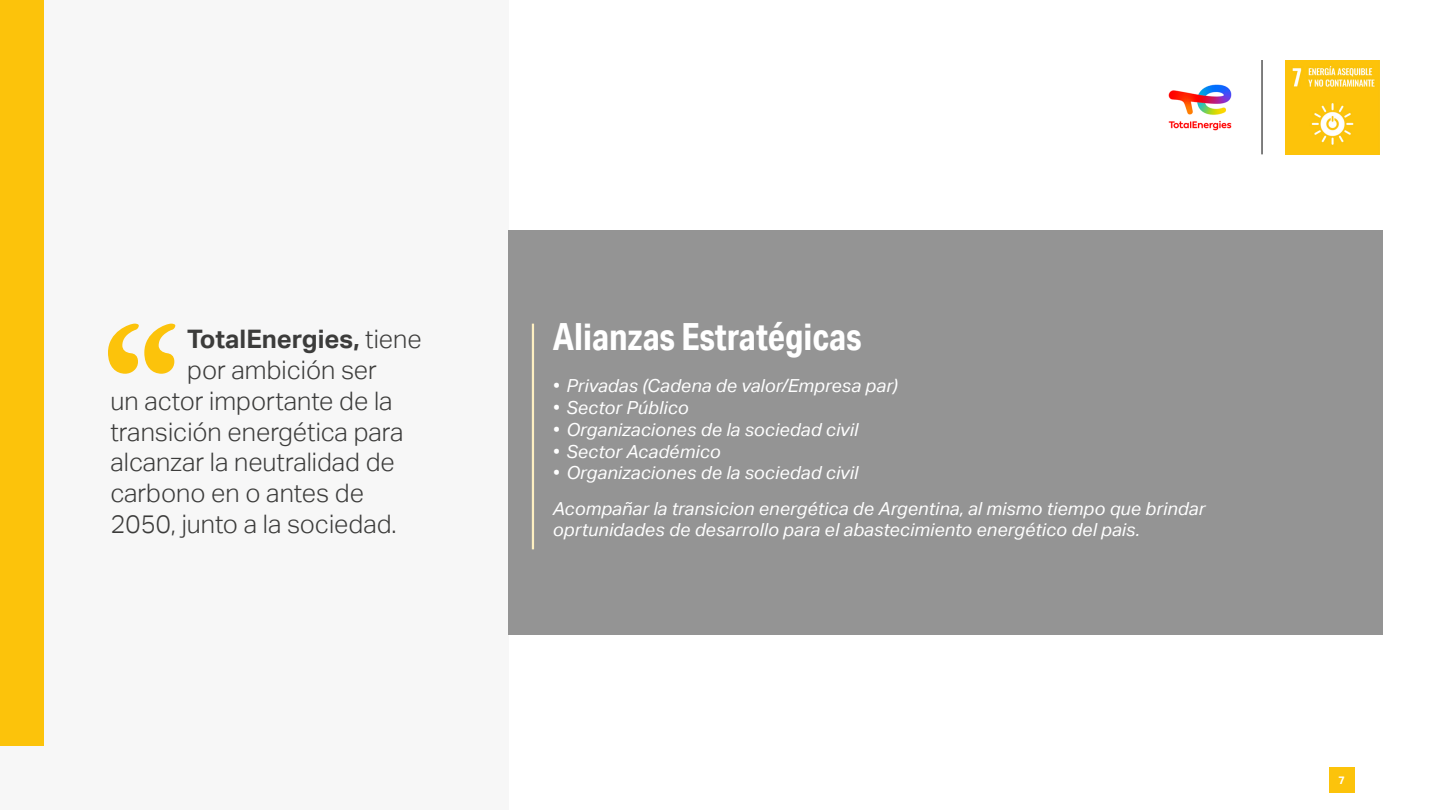
<style>
.page{position:relative;width:1440px;height:810px;background:#fff}
.page>*{position:absolute;margin:0;border:0;box-sizing:border-box;transform-origin:0 0}
.t1{font:700 37.5px "Aktiv Grotesk Cd";color:#fff}
.t2{font:300 25.5px "Aktiv Grotesk";color:#3c3c3b}
.t3{font:700 25.5px "Aktiv Grotesk";color:#3c3c3b}
.t4{font:italic 18px/35.2px "Aktiv Grotesk";letter-spacing:.01em;color:#fff}
.t5{font:700 10.88px "Aktiv Grotesk";color:#fff}
.s1{font-weight:300}
</style>
<div class="page">
<div style="left:1329px;top:767px;width:25px;height:26px;background:#fcc30b"></div>
<img style="left:1285px;top:60px;width:95px;height:95px">
<hr style="left:1262px;top:60px;width:1px;height:94px;background:#000">
<img style="left:1168px;top:84px;width:64px;height:47px">
<div style="left:0;top:0;width:508px;height:810px;background:#f7f7f7"></div>
<div style="left:0;top:0;width:44px;height:746px;background:#fcc30b"></div>
<div style="left:508px;top:230px;width:874px;height:405px;background:#949494"></div>
<hr style="left:532px;top:324px;width:2px;height:225px;background:#fef0c2">
<svg style="left:108px;top:324px;width:67px;height:50px"></svg>
<h2 class="t3" style="left:187px;top:325px;width:236px">TotalEnergies, <span class="s1">tiene</span></h2>
<h2 class="t2" style="left:187px;top:355px;width:191px">por ambición ser</h2>
<h2 class="t2" style="left:111px;top:386px;width:284px">un actor importante de la</h2>
<h2 class="t2" style="left:111px;top:417px;width:295px">transición energética para</h2>
<h2 class="t2" style="left:111px;top:448px;width:286px">alcanzar la neutralidad de</h2>
<h2 class="t2" style="left:111px;top:478px;width:255px">carbono en o antes de</h2>
<h2 class="t2" style="left:111px;top:509px;width:288px">2050, junto a la sociedad.</h2>
<h1 class="t1" style="left:553px;top:314px;width:310px">Alianzas Estratégicas</h1>
<p class="t4" style="left:553px;top:369px;width:346px">• Privadas (Cadena de valor/Empresa par)</p>
<p class="t4" style="left:553px;top:390px;width:137px">• Sector Público</p>
<p class="t4" style="left:553px;top:412px;width:307px">• Organizaciones de la sociedad civil</p>
<p class="t4" style="left:553px;top:434px;width:169px">• Sector Académico</p>
<p class="t4" style="left:553px;top:456px;width:654px">• Organizaciones de la sociedad civil<br>Acompañar la transicion energética de Argentina, al mismo tiempo que brindar</p>
<p class="t4" style="left:553px;top:513px;width:589px">oprtunidades de desarrollo para el abastecimiento energético del pais.</p>
<p class="t5" style="left:1338px;top:774px;width:8px">7</p>
</div>
